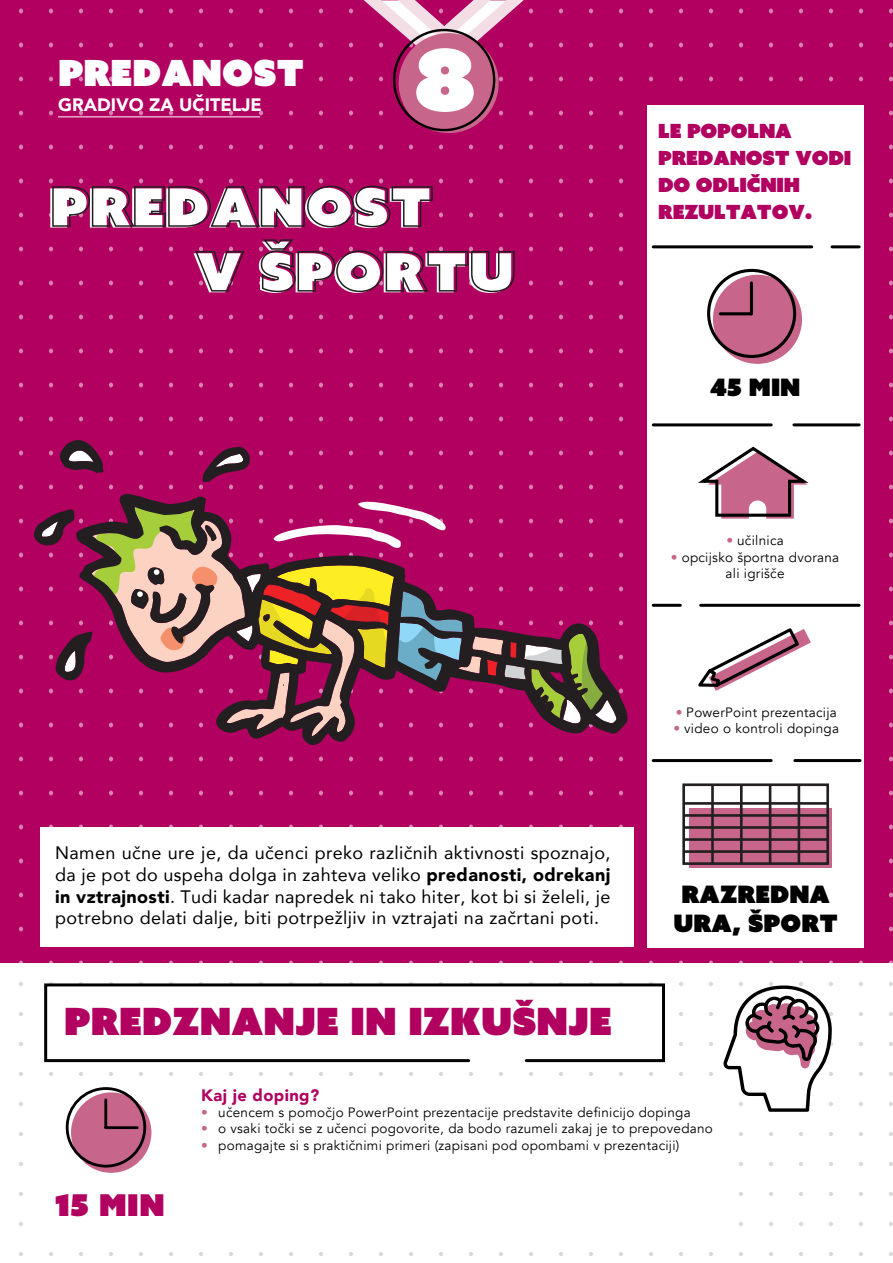
<style>
.page{position:relative;width:893px;height:1263px;background:#fff}
.page>*{position:absolute;margin:0;border:0;box-sizing:border-box;transform-origin:0 0}
.t1{font:85.5px "Azo Sans Uber W01";color:#fff}
.t2{font:54px/64.8px "Azo Sans Uber W01";letter-spacing:-.005em;color:#fff;scale:1.04 1}
.t3{font:37.5px "Azo Sans Uber W01";letter-spacing:.005em;color:#b10060}
.t4{font:36px "Azo Sans Uber W01";color:#fff}
.t5{font:30px "Azo Sans Uber W01";color:#b10060}
.t6{font:24px/28.8px "Azo Sans Uber W01";color:#000;text-align:center}
.t7{font:19.5px/27px "Azo Sans Uber W01";letter-spacing:-.01em;color:#b10060}
.t8{font:18px/21.6px "Avenir";letter-spacing:.02em;color:#000;text-align:justify}
.t9{font:900 18px "Avenir";color:#fff}
.t10{font:900 16.5px "Avenir";letter-spacing:.025em;color:#b10060}
.t11{font:13.5px/16.2px "Avenir";letter-spacing:.02em;color:#000;text-align:center}
.s1{font-weight:900}
.s2{color:#c8658a}
</style>
<div class="page">
<div style="left:0;top:0;width:893px;height:963px;background:#b10060"></div>
<svg style="left:349px;top:0;width:214px;height:78px"></svg>
<div style="left:399px;top:33px;width:100px;height:100px;background:#c8658a;border-radius:50%"></div>
<div style="left:393px;top:29px;width:102px;height:102px;border:2px solid #000;border-radius:50%"></div>
<hr style="left:58px;top:116px;width:202px;height:1px;background:#fff">
<svg style="left:723px;top:985px;width:109px;height:127px"></svg>
<svg style="left:44px;top:982px;width:621px;height:81px"></svg>
<svg style="left:51px;top:185px;width:382px;height:43px"></svg>
<svg style="left:195px;top:250px;width:50px;height:42px"></svg>
<svg style="left:260px;top:239px;width:255px;height:54px"></svg>
<div style="left:40px;top:827px;width:594px;height:119px;background:#fff"></div>
<div style="left:647px;top:105px;width:217px;height:842px;background:#fff"></div>
<hr style="left:653px;top:423px;width:118px;height:3px;background:#000">
<hr style="left:794px;top:423px;width:65px;height:3px;background:#000">
<hr style="left:795px;top:759px;width:65px;height:3px;background:#000">
<hr style="left:653px;top:604px;width:27px;height:3px;background:#000">
<hr style="left:653px;top:759px;width:118px;height:3px;background:#000">
<hr style="left:701px;top:604px;width:158px;height:3px;background:#000">
<hr style="left:832px;top:245px;width:27px;height:3px;background:#000">
<hr style="left:653px;top:245px;width:159px;height:3px;background:#000">
<div style="left:713px;top:275px;width:89px;height:89px;background:#c8658a;border-radius:50%"></div>
<div style="left:707px;top:269px;width:89px;height:89px;border:3px solid #000;border-radius:50%"></div>
<hr style="left:750px;top:283px;width:3px;height:31px;background:#000">
<hr style="left:720px;top:312px;width:31px;height:3px;background:#000">
<svg style="left:698px;top:628px;width:113px;height:63px"></svg>
<svg style="left:698px;top:446px;width:110px;height:73px"></svg>
<div style="left:71px;top:1092px;width:80px;height:81px;background:#c8658a;border-radius:50%"></div>
<div style="left:66px;top:1087px;width:80px;height:80px;border:3px solid #000;border-radius:50%"></div>
<hr style="left:104px;top:1100px;width:3px;height:28px;background:#000">
<hr style="left:106px;top:1126px;width:31px;height:3px;background:#000">
<div style="left:689px;top:808px;width:143px;height:59px;background:#c8658a"></div>
<div style="left:682px;top:783px;width:147px;height:82px;border:3px solid #231f20"></div>
<hr style="left:711px;top:784px;width:3px;height:80px;background:#231f20">
<hr style="left:740px;top:784px;width:3px;height:80px;background:#231f20">
<hr style="left:769px;top:784px;width:2px;height:80px;background:#231f20">
<hr style="left:798px;top:784px;width:2px;height:80px;background:#231f20">
<hr style="left:684px;top:802px;width:144px;height:3px;background:#231f20">
<hr style="left:684px;top:814px;width:144px;height:3px;background:#231f20">
<hr style="left:684px;top:826px;width:144px;height:3px;background:#231f20">
<hr style="left:684px;top:838px;width:144px;height:3px;background:#231f20">
<hr style="left:684px;top:850px;width:144px;height:3px;background:#231f20">
<svg style="left:120px;top:494px;width:508px;height:251px"></svg>
<svg style="left:59px;top:439px;width:45px;height:34px"></svg>
<svg style="left:202px;top:446px;width:48px;height:36px"></svg>
<svg style="left:34px;top:497px;width:583px;height:239px"></svg>
<h3 class="t4" style="left:58px;top:48px;width:248px">PREDANOST</h3>
<h3 class="t9" style="left:58px;top:89px;width:205px">GRADIVO ZA UČITELJE</h3>
<h1 class="t1" style="left:414px;top:23px;width:63px">8</h1>
<h2 class="t2" style="left:193px;top:173px;width:310px;text-indent:-145px">PREDANOST<br>V ŠPORTU</h2>
<h3 class="t7" style="left:658px;top:117px;width:195px">LE POPOLNA<br>PREDANOST VODI<br>DO ODLICNIH<br>REZULTATOV.</h3>
<h3 class="t7" style="left:762px;top:180px;width:14px;rotate:-180deg">ˆ</h3>
<h3 class="t6" style="left:710px;top:372px;width:92px">45 MIN</h3>
<p class="t8" style="left:55px;top:842px;width:557px">Namen učne ure je, da učenci preko različnih aktivnosti spoznajo, da je pot do uspeha dolga in zahteva veliko <span class="s1">predanosti, odrekanj in vztrajnosti</span>. Tudi kadar napredek ni tako hiter, kot bi si želeli, je potrebno delati dalje, biti potrpežljiv in vztrajati na začrtani poti.</p>
<h3 class="t3" style="left:64px;top:996px;width:549px">PREDZNANJE IN IZKUŠNJE</h3>
<p class="t11" style="left:726px;top:533px;width:59px"><span class="s2">•</span> učilnica</p>
<p class="t11" style="left:671px;top:549px;width:170px"><span class="s2">•</span> opcijsko športna dvorana ali igrišče</p>
<p class="t11" style="left:676px;top:704px;width:163px"><span class="s2">•</span> PowerPoint prezentacija</p>
<p class="t11" style="left:674px;top:721px;width:167px"><span class="s2">•</span> video o kontroli dopinga</p>
<h3 class="t6" style="left:674px;top:879px;width:166px">RAZREDNA<br>URA, ŠPORT</h3>
<h3 class="t5" style="left:55px;top:1185px;width:111px">15 MIN</h3>
<p class="t10" style="left:201px;top:1081px;width:119px">Kaj je doping?</p>
<p class="t11" style="left:201px;top:1104px;width:491px"><span class="s2">•</span> učencem s pomočjo PowerPoint prezentacije predstavite definicijo dopinga</p>
<p class="t11" style="left:201px;top:1121px;width:513px"><span class="s2">•</span> o vsaki točki se z učenci pogovorite, da bodo razumeli zakaj je to prepovedano</p>
<p class="t11" style="left:201px;top:1137px;width:480px"><span class="s2">•</span> pomagajte si s praktičnimi primeri (zapisani pod opombami v prezentaciji)</p>
</div>
